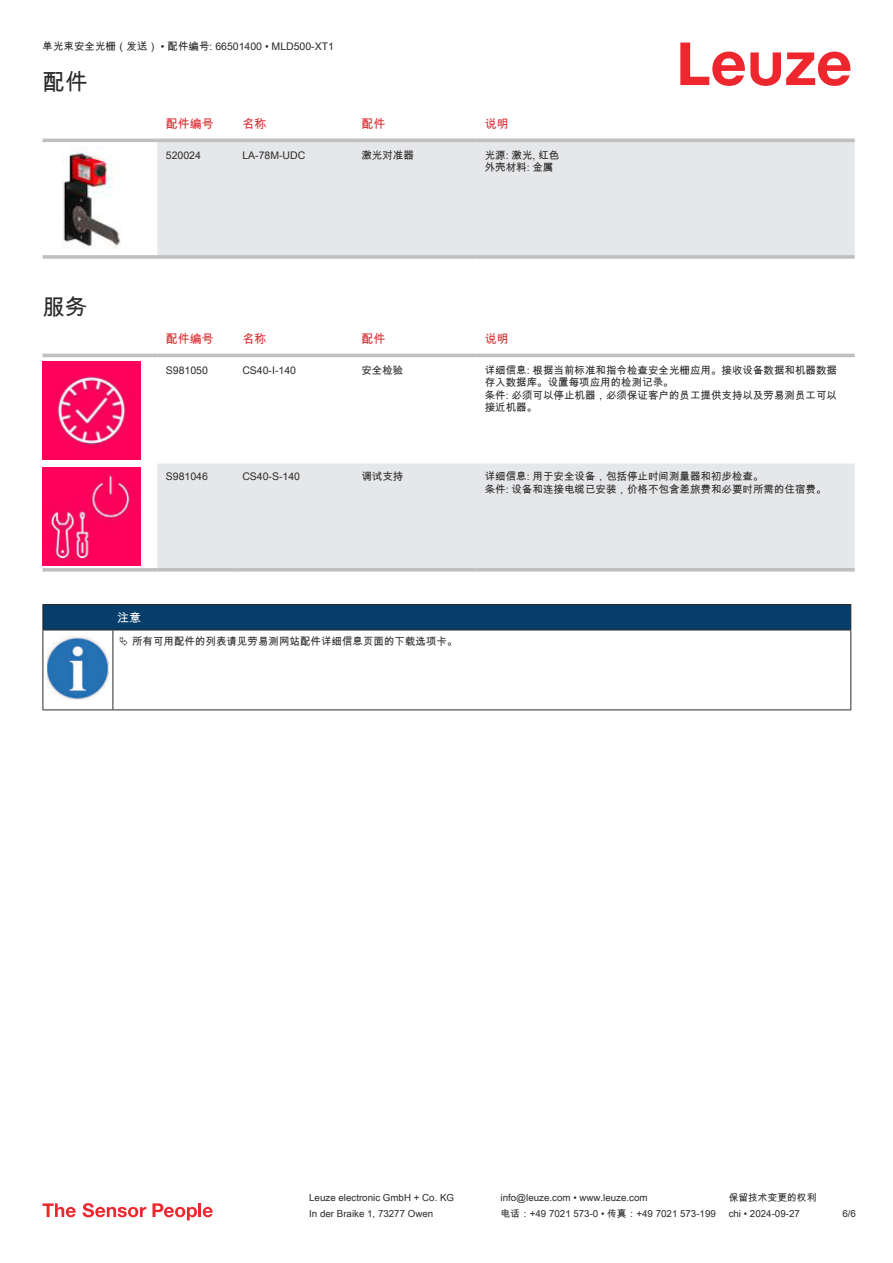
<style>
.page{position:relative;width:893px;height:1263px;background:#fff}
.page>*{position:absolute;margin:0;border:0;box-sizing:border-box;transform-origin:0 0}
.t1{font:22.5px "Arial Unicode MS";color:#2b292a}
.t2{font:12px "Arial Unicode MS";color:#db2a30}
.t3{font:12px "Arial Unicode MS";color:#fff}
.t4{font:10.5px/12.6px "Arial Unicode MS";color:#2b292a}
.t5{font:9.75px "Arial Unicode MS";color:#2b292a}
</style>
<div class="page">
<svg style="left:680px;top:43px;width:170px;height:43px"></svg>
<svg style="left:43px;top:138px;width:812px;height:1px"></svg>
<div style="left:157px;top:142px;width:698px;height:113px;background:#e6e7e9"></div>
<hr style="left:43px;top:139px;width:114px;height:3px;background:#bdbfc1">
<hr style="left:157px;top:139px;width:77px;height:3px;background:#bdbfc1">
<hr style="left:234px;top:139px;width:119px;height:3px;background:#bdbfc1">
<hr style="left:353px;top:139px;width:123px;height:3px;background:#bdbfc1">
<hr style="left:476px;top:139px;width:379px;height:3px;background:#bdbfc1">
<svg style="left:43px;top:255px;width:114px;height:4px"></svg>
<hr style="left:157px;top:255px;width:77px;height:4px;background:#bdbfc1">
<svg style="left:234px;top:255px;width:119px;height:4px"></svg>
<svg style="left:353px;top:255px;width:123px;height:4px"></svg>
<hr style="left:476px;top:255px;width:379px;height:4px;background:#bdbfc1">
<img style="left:63px;top:146px;width:58px;height:103px">
<svg style="left:43px;top:353px;width:812px;height:213px"></svg>
<div style="left:157px;top:463px;width:698px;height:105px;background:#e6e7e9"></div>
<hr style="left:43px;top:354px;width:114px;height:3px;background:#bdbfc1">
<hr style="left:157px;top:354px;width:77px;height:3px;background:#bdbfc1">
<hr style="left:234px;top:354px;width:119px;height:3px;background:#bdbfc1">
<hr style="left:353px;top:354px;width:123px;height:3px;background:#bdbfc1">
<hr style="left:476px;top:354px;width:379px;height:3px;background:#bdbfc1">
<svg style="left:43px;top:568px;width:114px;height:4px"></svg>
<svg style="left:157px;top:568px;width:77px;height:4px"></svg>
<svg style="left:234px;top:568px;width:119px;height:4px"></svg>
<svg style="left:353px;top:568px;width:123px;height:4px"></svg>
<svg style="left:476px;top:568px;width:379px;height:4px;fill:#bec0c2"></svg>
<img style="left:43px;top:361px;width:97px;height:98px">
<img style="left:43px;top:468px;width:97px;height:98px">
<hr style="left:43px;top:630px;width:70px;height:1px;background:#2b292a">
<svg style="left:43px;top:604px;width:808px;height:26px"></svg>
<hr style="left:113px;top:630px;width:738px;height:1px;background:#2b292a">
<hr style="left:43px;top:630px;width:1px;height:75px;background:#2b292a">
<hr style="left:113px;top:630px;width:1px;height:75px;background:#2b292a">
<hr style="left:850px;top:630px;width:1px;height:75px;background:#2b292a">
<hr style="left:43px;top:709px;width:70px;height:1px;background:#2b292a">
<hr style="left:113px;top:709px;width:738px;height:1px;background:#2b292a">
<img style="left:47px;top:636px;width:61px;height:63px">
<svg style="left:43px;top:1203px;width:33px;height:14px"></svg>
<svg style="left:83px;top:1203px;width:63px;height:14px"></svg>
<svg style="left:153px;top:1203px;width:44px;height:17px"></svg>
<hr style="left:198px;top:1203px;width:3px;height:14px;background:#ed272d">
<svg style="left:203px;top:1207px;width:10px;height:10px"></svg>
<p class="t4" style="left:43px;top:40px;width:293px">单光束安全光栅（发送） • 配件编号: 66501400 • MLD500-XT1</p>
<h1 class="t1" style="left:43px;top:66px;width:46px">配件</h1>
<p class="t2" style="left:166px;top:115px;width:49px">配件编号</p>
<p class="t2" style="left:242px;top:115px;width:25px">名称</p>
<p class="t2" style="left:361px;top:115px;width:25px">配件</p>
<p class="t2" style="left:485px;top:115px;width:25px">说明</p>
<p class="t4" style="left:166px;top:148px;width:37px">520024</p>
<p class="t4" style="left:242px;top:148px;width:65px">LA-78M-UDC</p>
<p class="t4" style="left:361px;top:148px;width:54px">激光对准器</p>
<p class="t4" style="left:485px;top:148px;width:76px">光源: 激光, 红色外壳材料: 金属</p>
<h1 class="t1" style="left:43px;top:291px;width:46px">服务</h1>
<p class="t2" style="left:166px;top:330px;width:49px">配件编号</p>
<p class="t2" style="left:242px;top:330px;width:25px">名称</p>
<p class="t2" style="left:361px;top:330px;width:25px">配件</p>
<p class="t2" style="left:485px;top:330px;width:25px">说明</p>
<p class="t4" style="left:166px;top:363px;width:44px">S981050</p>
<p class="t4" style="left:242px;top:363px;width:55px">CS40-I-140</p>
<p class="t4" style="left:361px;top:363px;width:43px">安全检验</p>
<p class="t4" style="left:485px;top:363px;width:354px">详细信息: 根据当前标准和指令检查安全光栅应用。接收设备数据和机器数据存入数据库 。设置每项应用的检测记录。<br>条件: 必须可以停止机器，必须保证客户的员工提供支持以及劳易测员工可以接近机 器。</p>
<p class="t4" style="left:166px;top:470px;width:44px">S981046</p>
<p class="t4" style="left:242px;top:470px;width:59px">CS40-S-140</p>
<p class="t4" style="left:361px;top:470px;width:43px">调试支持</p>
<p class="t4" style="left:485px;top:470px;width:343px">详细信息: 用于安全设备，包括停止时间测量器和初步检查。<br>条件: 设备和连接电缆已安装，价格不包含差旅费和必要时所需的住宿费。</p>
<p class="t3" style="left:117px;top:609px;width:25px">注意</p>
<p class="t4" style="left:132px;top:634px;width:327px">所有可用配件的列表请见劳易测网站配件详细信息页面的下载选项卡。</p>
<p class="t5" style="left:309px;top:1191px;width:146px">Leuze electronic GmbH + Co. KG</p>
<p class="t5" style="left:501px;top:1191px;width:149px">info@leuze.com • www.leuze.com</p>
<p class="t5" style="left:729px;top:1191px;width:89px">保留技术变更的权利</p>
<p class="t5" style="left:309px;top:1206px;width:126px">In der Braike 1, 73277 Owen</p>
<p class="t5" style="left:501px;top:1206px;width:217px">电话：+49 7021 573-0 • 传真：+49 7021 573-199</p>
<p class="t5" style="left:729px;top:1206px;width:73px">chi • 2024-09-27</p>
<p class="t5" style="left:842px;top:1206px;width:15px">6/6</p>
</div>
